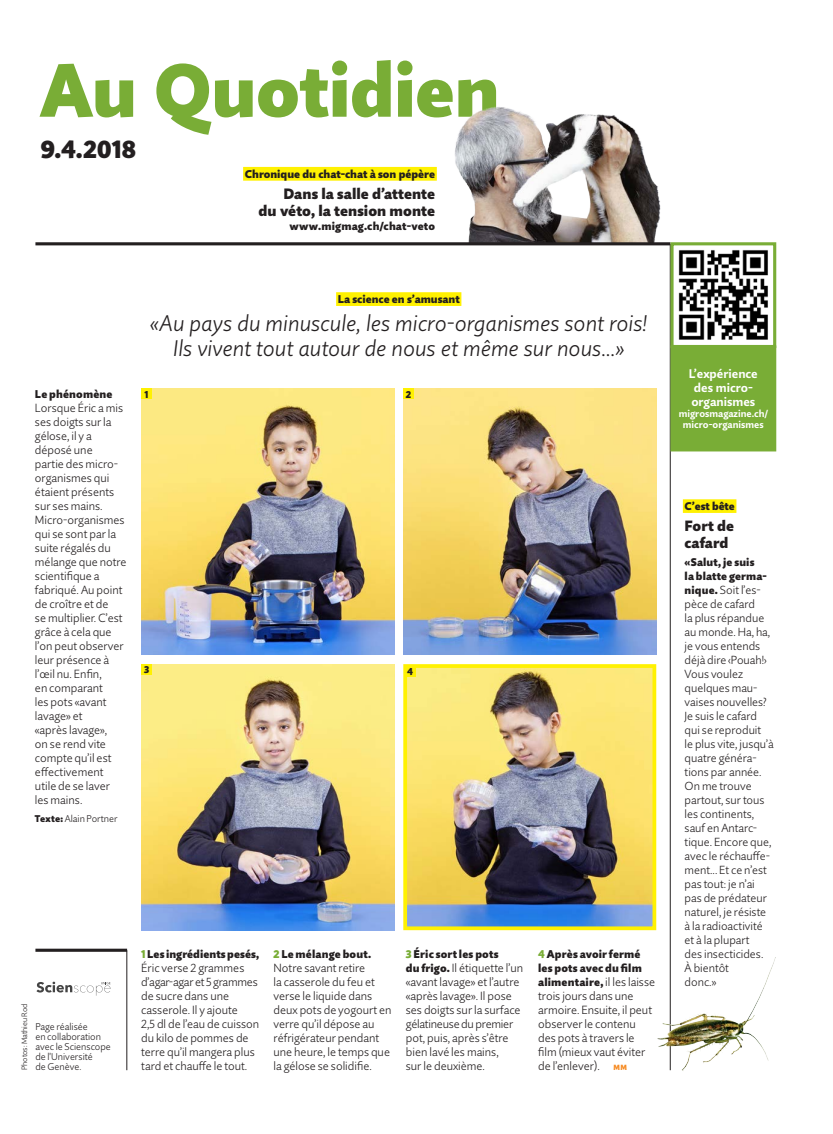
<style>
.page{position:relative;width:833px;height:1134px;background:#fff}
.page>*{position:absolute;margin:0;border:0;box-sizing:border-box;transform-origin:0 0}
._160_TI_60_QS_x04{font:900 75px "Quire Sans Pro";letter-spacing:-.01em;color:#79ad36}
._163_TI_20_QS_x04{font:900 25px "Quire Sans Pro";color:#231f20}
._192_TI_18_mager_ita{font:italic 300 22.5px/25px "Quire Sans Pro";color:#231f20;text-align:center}
._164_TI_12_QS_x04{font:900 15px/17.5px "Quire Sans Pro";letter-spacing:.005em;color:#231f20;text-align:right}
._164_TI_12_QS_x04-2{font:900 14.88px/17.4px "Quire Sans Pro";letter-spacing:.005em;color:#231f20}
.t1{font:700 12.5px/13.8px "Quire Sans Pro";color:#fff}
._252_LT_stumpf_QS_x0{font:300 11.75px/14px "Quire Sans Pro";color:#231f20}
._252_LT_stumpf_QS_x0-2{font:900 11.25px/14px "Quire Sans Pro";letter-spacing:.015em;color:#231f20}
._150_SM_QS_x03{font:900 11.25px "Quire Sans Pro";color:#231f20}
._164_TI_12_QS_x04-3{font:900 11.25px "Quire Sans Pro";letter-spacing:.02em;color:#231f20}
._252_LT_stumpf_QS_x0-3{font:900 11.12px/14px "Quire Sans Pro";letter-spacing:.015em;color:#231f20}
._150_SM_QS_x03-2{font:900 11.12px "Quire Sans Pro";color:#231f20}
.t2{font:700 10px/11.2px "Quire Sans Pro";color:#fff;text-align:center}
._250_ZT_QS_x09{font:900 10px "Quire Sans Pro";color:#231f20}
._330_Fussnote_QS_x13{font:300 9.75px/10px "Quire Sans Pro";color:#231f20}
._320_Byline_QS_x12{font:300 7.75px "Quire Sans Pro";color:#231f20}
.s1{font-weight:900}
.s2{color:#79ad36}
.s3{font-weight:900;font-size:11.25px}
.s4{font-weight:300;font-size:11.75px}
.s5{font-weight:900;font-size:7.5px;color:#f6891f}
.s6{font-weight:900;font-size:11.12px}
</style>
<div class="page">
<img style="left:141px;top:389px;width:253px;height:266px">
<img style="left:141px;top:664px;width:253px;height:266px">
<img style="left:403px;top:389px;width:253px;height:266px">
<img style="left:408px;top:669px;width:243px;height:256px">
<div style="left:403px;top:664px;width:253px;height:266px;border:4px solid #fff101"></div>
<img style="left:455px;top:107px;width:206px;height:135px">
<div style="left:336px;top:292px;width:125px;height:14px;background:#fff101"></div>
<div style="left:141px;top:389px;width:11px;height:10px;background:#fff101"></div>
<div style="left:141px;top:664px;width:11px;height:11px;background:#fff101"></div>
<div style="left:403px;top:389px;width:11px;height:10px;background:#fff101"></div>
<div style="left:405px;top:666px;width:10px;height:10px;background:#fff101"></div>
<div style="left:683px;top:499px;width:53px;height:14px;background:#fff101"></div>
<hr style="left:35px;top:949px;width:92px;height:3px;background:#231f20">
<hr style="left:127px;top:950px;width:1px;height:120px;background:#231f20">
<svg style="left:36px;top:982px;width:74px;height:14px"></svg>
<div style="left:243px;top:167px;width:194px;height:14px;background:#fff101"></div>
<hr style="left:35px;top:242px;width:635px;height:3px;background:#231f20">
<hr style="left:670px;top:244px;width:1px;height:826px;background:#231f20">
<img style="left:657px;top:958px;width:119px;height:113px">
<div style="left:672px;top:347px;width:102px;height:103px;background:#79ad36"></div>
<div style="left:670px;top:345px;width:106px;height:106px;border:3px solid #79ad36"></div>
<img style="left:678px;top:250px;width:90px;height:90px">
<div style="left:670px;top:242px;width:106px;height:106px;border:3px solid #79ad36"></div>
<p class="_160_TI_60_QS_x04" style="left:40px;top:42px;width:461px">Au Quotidien</p>
<p class="_163_TI_20_QS_x04" style="left:40px;top:133px;width:97px">9.4.2018</p>
<p class="_150_SM_QS_x03" style="left:245px;top:166px;width:192px">Chronique du chat-chat à son pépère</p>
<p class="_164_TI_12_QS_x04" style="left:259px;top:184px;width:178px">Dans la salle d’attente<br>du véto, la tension monte</p>
<p class="_164_TI_12_QS_x04-3" style="left:289px;top:219px;width:147px">www.migmag.ch/chat-veto</p>
<p class="_252_LT_stumpf_QS_x0-2" style="left:35px;top:387px;width:79px">Le phénomène</p>
<p class="_252_LT_stumpf_QS_x0" style="left:35px;top:401px;width:93px">Lorsque Éric a mis ses doigts sur la gélose, il y a déposé une<br>partie des micro&shy;organismes qui étaient présents sur ses mains.<br>Micro-organismes qui se sont par la suite régalés du mélange que notre scientifique a fabriqué. Au point de croître et de<br>se multiplier. C’est grâce à cela que l’on peut observer leur présence à l’œil nu. Enfin,<br>en comparant<br>les pots «avant lavage» et</p>
<p class="_252_LT_stumpf_QS_x0" style="left:35px;top:723px;width:78px">«après lavage», on se rend vite compte qu’il est effectivement utile de se laver les mains.</p>
<p class="_330_Fussnote_QS_x13" style="left:35px;top:813px;width:84px"><span class="s1">Texte:</span> Alain Portner</p>
<p class="_150_SM_QS_x03" style="left:338px;top:292px;width:123px">La science en s’amusant</p>
<p class="_192_TI_18_mager_ita" style="left:150px;top:310px;width:498px">«Au pays du minuscule, les micro-organismes sont rois!<br>Ils vivent tout autour de nous et même sur nous…»</p>
<p class="_250_ZT_QS_x09" style="left:145px;top:388px;width:6px">1</p>
<p class="_250_ZT_QS_x09" style="left:144px;top:663px;width:7px">3</p>
<p class="_250_ZT_QS_x09" style="left:406px;top:388px;width:7px">2</p>
<p class="_250_ZT_QS_x09" style="left:407px;top:665px;width:7px">4</p>
<p class="_320_Byline_QS_x12" style="left:20px;top:1070px;width:68px;rotate:-90deg">Photos: Mathieu Rod</p>
<p class="_330_Fussnote_QS_x13" style="left:35px;top:1022px;width:77px">Page réalisée<br>en collaboration avec le Scienscope de l'Université<br>de Genève.</p>
<p class="_252_LT_stumpf_QS_x0-2" style="left:141px;top:947px;width:120px"><span class="s2">1</span> Les ingrédients pesés,</p>
<p class="_252_LT_stumpf_QS_x0" style="left:141px;top:961px;width:119px">Éric verse 2 grammes d’agar-agar et 5 grammes de sucre dans une casserole. Il y ajoute<br>2,5 dl de l’eau de cuisson du kilo de pommes de terre qu’il mangera plus tard et chauffe le tout.</p>
<p class="_252_LT_stumpf_QS_x0-2" style="left:273px;top:947px;width:99px"><span class="s2">2</span> Le mélange bout.</p>
<p class="_252_LT_stumpf_QS_x0" style="left:273px;top:961px;width:120px">Notre savant retire<br>la casserole du feu et verse le liquide dans deux pots de yogourt en verre qu’il dépose au réfrigérateur pendant une heure, le temps que la gélose se solidifie.</p>
<p class="_252_LT_stumpf_QS_x0-2" style="left:406px;top:947px;width:94px"><span class="s2">3</span> Éric sort les pots</p>
<p class="_252_LT_stumpf_QS_x0" style="left:406px;top:961px;width:119px"><span class="s3">du frigo.</span> Il étiquette l’un «avant lavage» et l’autre «après lavage». Il pose ses doigts sur la surface gélatineuse du premier pot, puis, après s’être bien lavé les mains,<br>sur le deuxième.</p>
<p class="_252_LT_stumpf_QS_x0-2" style="left:538px;top:947px;width:118px"><span class="s2">4</span> Après avoir fermé les pots avec du film alimentaire, <span class="s4">il les laisse</span></p>
<p class="_252_LT_stumpf_QS_x0" style="left:538px;top:989px;width:115px">trois jours dans une armoire. Ensuite, il peut observer le contenu des pots à travers le film (mieux vaut éviter de l’enlever). <span class="s5">MM</span></p>
<p class="t1" style="left:689px;top:367px;width:70px">L’expérience des micro&shy;organismes</p>
<p class="t2" style="left:678px;top:408px;width:91px">migrosmagazine.ch/ micro-organismes</p>
<p class="_150_SM_QS_x03-2" style="left:684px;top:499px;width:52px">C’est bête</p>
<p class="_164_TI_12_QS_x04-2" style="left:684px;top:516px;width:51px">Fort de cafard</p>
<p class="_252_LT_stumpf_QS_x0-3" style="left:684px;top:555px;width:84px">«Salut, je suis<br>la blatte germa-</p>
<p class="_252_LT_stumpf_QS_x0" style="left:684px;top:583px;width:91px"><span class="s6">nique.</span> Soit l’es&shy;pèce de cafard<br>la plus répandue au monde. Ha, ha, je vous entends déjà dire ‹Pouah!›<br>Vous voulez quelques mau&shy;vaises nouvelles?<br>Je suis le cafard qui se reproduit<br>le plus vite, jusqu’à quatre généra&shy;tions par année.<br>On me trouve partout, sur tous les continents, sauf en Antarc&shy;tique. Encore que, avec le réchauffe&shy;ment... Et ce n’est pas tout: je n’ai pas de prédateur naturel, je résiste à la radioactivité et à la plupart<br>des insecticides.<br>À bientôt<br>donc.»</p>
</div>
